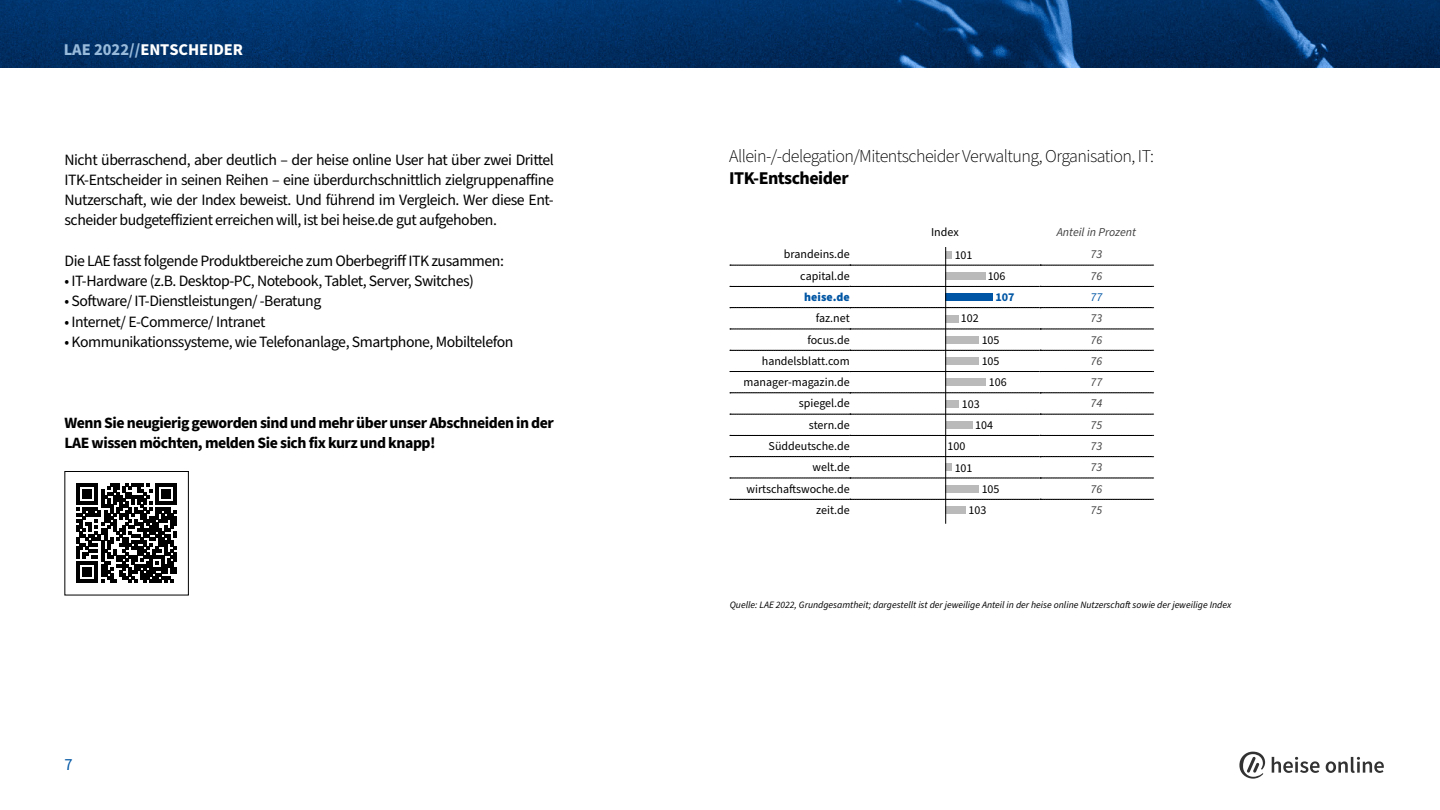
<style>
.page{position:relative;width:1440px;height:810px;background:#fff}
.page>*{position:absolute;margin:0;border:0;box-sizing:border-box;transform-origin:0 0}
.t1{font:300 18px "Source Sans Pro";letter-spacing:-.03em;color:#000}
.t2{font:700 18px "Source Sans Pro";letter-spacing:-.03em;color:#000}
.t3{font:700 16.5px "Source Sans Pro";color:#fff}
.t4{font:16.5px "Source Sans Pro";color:#0056a4}
.t5{font:15.75px/20.2px "Source Sans Pro";letter-spacing:-.03em;color:#000;text-align:justify}
.t6{font:700 15.75px/20.2px "Source Sans Pro";letter-spacing:-.03em;color:#000}
.t7{font:12px/21.3px "Source Sans Pro";color:#000;text-align:center}
.t8{font:italic 12px "Source Sans Pro";color:#404040}
.t9{font:900 12px "Source Sans Pro";color:#0056a4}
.t10{font:700 12px "Source Sans Pro";color:#0056a4}
.t11{font:italic 12px "Source Sans Pro";color:#0056a4}
.t12{font:italic 9.75px "Source Sans Pro";color:#000}
.s1{color:#99bbdb}
</style>
<div class="page">
<svg style="left:1239px;top:752px;width:26px;height:27px"></svg>
<svg style="left:1272px;top:757px;width:48px;height:16px"></svg>
<svg style="left:1326px;top:757px;width:58px;height:16px"></svg>
<img style="left:0;top:0;width:1440px;height:68px">
<svg style="left:730px;top:265px;width:424px;height:1px"></svg>
<svg style="left:730px;top:286px;width:424px;height:1px"></svg>
<svg style="left:730px;top:308px;width:424px;height:1px"></svg>
<svg style="left:730px;top:329px;width:424px;height:1px"></svg>
<svg style="left:730px;top:350px;width:424px;height:1px"></svg>
<svg style="left:730px;top:371px;width:424px;height:1px"></svg>
<svg style="left:730px;top:393px;width:424px;height:1px"></svg>
<svg style="left:730px;top:414px;width:424px;height:1px"></svg>
<svg style="left:730px;top:435px;width:424px;height:1px"></svg>
<svg style="left:730px;top:457px;width:424px;height:1px"></svg>
<svg style="left:730px;top:478px;width:424px;height:1px"></svg>
<svg style="left:730px;top:499px;width:424px;height:1px"></svg>
<div style="left:946px;top:251px;width:6px;height:8px;background:#bababa"></div>
<div style="left:946px;top:272px;width:40px;height:8px;background:#bababa"></div>
<div style="left:946px;top:294px;width:47px;height:7px;background:#0056a4"></div>
<div style="left:946px;top:315px;width:13px;height:7px;background:#bababa"></div>
<div style="left:946px;top:336px;width:33px;height:8px;background:#bababa"></div>
<div style="left:946px;top:357px;width:33px;height:8px;background:#bababa"></div>
<div style="left:946px;top:379px;width:40px;height:7px;background:#bababa"></div>
<div style="left:946px;top:421px;width:27px;height:8px;background:#bababa"></div>
<div style="left:946px;top:400px;width:13px;height:7px;background:#bababa"></div>
<div style="left:946px;top:464px;width:6px;height:7px;background:#bababa"></div>
<div style="left:946px;top:485px;width:33px;height:7px;background:#bababa"></div>
<div style="left:946px;top:506px;width:20px;height:8px;background:#bababa"></div>
<hr style="left:946px;top:247px;width:1px;height:277px;background:#000">
<svg style="left:77px;top:484px;width:99px;height:99px"></svg>
<div style="left:64px;top:471px;width:125px;height:124px;border:1px solid #000"></div>
<p class="t3" style="left:64px;top:38px;width:181px"><span class="s1">LAE 2022//</span>ENTSCHEIDER</p>
<p class="t5" style="left:64px;top:150px;width:491px">Nicht überraschend, aber deutlich – der heise online User hat über zwei Drittel ITK-Entscheider in seinen Reihen – eine überdurchschnittlich zielgruppenaffine Nutzerschaft, wie der Index beweist. Und führend im Vergleich. Wer diese Ent&shy;scheider budgeteffizient erreichen will, ist bei heise.de gut aufgehoben.</p>
<p class="t5" style="left:64px;top:251px;width:441px">Die LAE fasst folgende Produktbereiche zum Oberbegriff ITK zusammen:</p>
<p class="t5" style="left:64px;top:271px;width:411px">• IT-Hardware (z.B. Desktop-PC, Notebook, Tablet, Server, Switches)</p>
<p class="t5" style="left:64px;top:292px;width:258px">• Software/ IT-Dienstleistungen/ -Beratung</p>
<p class="t5" style="left:64px;top:312px;width:202px">• Internet/ E-Commerce/ Intranet</p>
<p class="t5" style="left:64px;top:332px;width:450px">• Kommunikationssysteme, wie Telefonanlage, Smartphone, Mobiltelefon</p>
<p class="t6" style="left:64px;top:413px;width:491px">Wenn Sie neugierig geworden sind und mehr über unser Abschneiden in der<br>LAE wissen möchten, melden Sie sich fix kurz und knapp!</p>
<p class="t4" style="left:64px;top:754px;width:10px">7</p>
<p class="t1" style="left:729px;top:144px;width:426px">Allein-/-delegation/Mitentscheider Verwaltung, Organisation, IT:</p>
<p class="t2" style="left:729px;top:165px;width:121px">ITK-Entscheider</p>
<p class="t7" style="left:931px;top:221px;width:29px">Index</p>
<p class="t8" style="left:1057px;top:224px;width:81px">Anteil in Prozent</p>
<p class="t7" style="left:784px;top:244px;width:67px">brandeins.de</p>
<p class="t8" style="left:1091px;top:246px;width:13px">73</p>
<p class="t7" style="left:800px;top:265px;width:51px">capital.de</p>
<p class="t8" style="left:1091px;top:268px;width:13px">76</p>
<p class="t9" style="left:804px;top:289px;width:47px">heise.de</p>
<p class="t11" style="left:1091px;top:289px;width:13px">77</p>
<p class="t7" style="left:816px;top:308px;width:35px">faz.net</p>
<p class="t8" style="left:1091px;top:310px;width:13px">73</p>
<p class="t7" style="left:807px;top:329px;width:44px">focus.de</p>
<p class="t8" style="left:1091px;top:332px;width:13px">76</p>
<p class="t7" style="left:762px;top:351px;width:89px">handelsblatt.com</p>
<p class="t8" style="left:1091px;top:353px;width:13px">76</p>
<p class="t7" style="left:744px;top:372px;width:108px">manager-magazin.de</p>
<p class="t8" style="left:1091px;top:374px;width:13px">77</p>
<p class="t7" style="left:799px;top:393px;width:52px">spiegel.de</p>
<p class="t8" style="left:1091px;top:395px;width:13px">74</p>
<p class="t7" style="left:809px;top:414px;width:42px">stern.de</p>
<p class="t8" style="left:1091px;top:417px;width:13px">75</p>
<p class="t7" style="left:769px;top:436px;width:83px">Süddeutsche.de</p>
<p class="t8" style="left:1091px;top:438px;width:13px">73</p>
<p class="t7" style="left:813px;top:457px;width:39px">welt.de</p>
<p class="t8" style="left:1091px;top:459px;width:13px">73</p>
<p class="t7" style="left:746px;top:478px;width:105px">wirtschaftswoche.de</p>
<p class="t8" style="left:1091px;top:481px;width:13px">76</p>
<p class="t7" style="left:816px;top:500px;width:35px">zeit.de</p>
<p class="t8" style="left:1091px;top:502px;width:13px">75</p>
<p class="t7" style="left:955px;top:244px;width:19px">101</p>
<p class="t7" style="left:988px;top:266px;width:19px">106</p>
<p class="t10" style="left:995px;top:289px;width:21px">107</p>
<p class="t7" style="left:961px;top:308px;width:19px">102</p>
<p class="t7" style="left:982px;top:330px;width:27px">105<br>105<br>106</p>
<p class="t7" style="left:962px;top:393px;width:19px">103</p>
<p class="t7" style="left:975px;top:415px;width:19px">104</p>
<p class="t7" style="left:947px;top:436px;width:19px">100</p>
<p class="t7" style="left:955px;top:457px;width:19px">101</p>
<p class="t7" style="left:982px;top:479px;width:19px">105</p>
<p class="t7" style="left:969px;top:500px;width:19px">103</p>
<p class="t12" style="left:730px;top:599px;width:503px">Quelle: LAE 2022, Grundgesamtheit; dargestellt ist der jeweilige Anteil in der heise online Nutzerschaft sowie der jeweilige Index</p>
</div>
